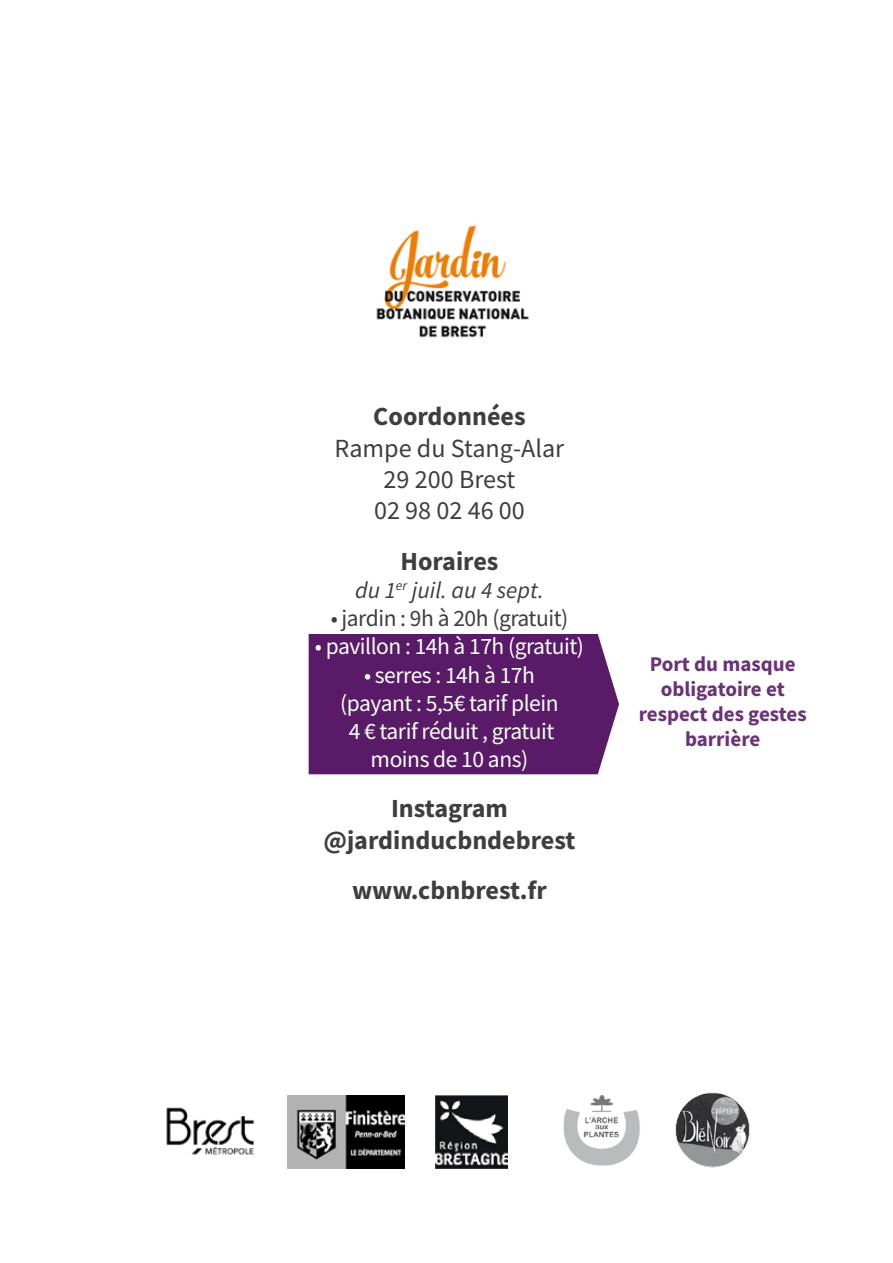
<style>
.page{position:relative;width:893px;height:1263px;background:#fff}
.page>*{position:absolute;margin:0;border:0;box-sizing:border-box;transform-origin:0 0}
.t1{font:700 26.1px/31.3px "Source Sans Pro";color:#3e3d40;text-align:center}
.t2{font:26.1px/31.3px "Source Sans Pro";color:#3e3d40;text-align:center}
.t3{font:23.55px/28.2px "Source Sans Pro";letter-spacing:-.02em;color:#fff;text-align:center}
.t4{font:23.55px "Source Sans Pro";letter-spacing:-.02em;color:#3e3d40}
.t5{font:italic 23.55px "Source Sans Pro";color:#3e3d40}
.t6{font:700 21px/25.2px "Source Sans Pro";color:#6a3277;text-align:center}
</style>
<div class="page">
<img style="left:166px;top:1108px;width:88px;height:47px">
<img style="left:288px;top:1095px;width:117px;height:73px">
<img style="left:563px;top:1095px;width:77px;height:71px">
<div style="left:309px;top:634px;width:310px;height:140px;background:#591b68"></div>
<img style="left:435px;top:1095px;width:73px;height:73px">
<img style="left:675px;top:1092px;width:75px;height:76px">
<img style="left:376px;top:225px;width:153px;height:113px">
<p class="t1" style="left:373px;top:401px;width:154px">Coordonnées</p>
<p class="t2" style="left:335px;top:432px;width:231px">Rampe du Stang-Alar<br>29 200 Brest<br>02 98 02 46 00</p>
<p class="t1" style="left:400px;top:545px;width:100px">Horaires</p>
<p class="t5" style="left:355px;top:575px;width:190px">du 1<sup>er</sup> juil. au 4 sept.</p>
<p class="t4" style="left:331px;top:603px;width:239px">• jardin : 9h à 20h (gratuit)</p>
<p class="t3" style="left:315px;top:632px;width:271px">• pavillon : 14h à 17h (gratuit)</p>
<p class="t3" style="left:340px;top:660px;width:220px">• serres : 14h à 17h (payant : 5,5€ tarif plein<br>4 € tarif réduit , gratuit moins de 10 ans)</p>
<p class="t1" style="left:323px;top:793px;width:254px">Instagram @jardinducbndebrest</p>
<p class="t1" style="left:352px;top:874px;width:196px">www.cbnbrest.fr</p>
<p class="t6" style="left:639px;top:651px;width:169px">Port du masque obligatoire et respect des gestes barrière</p>
</div>
